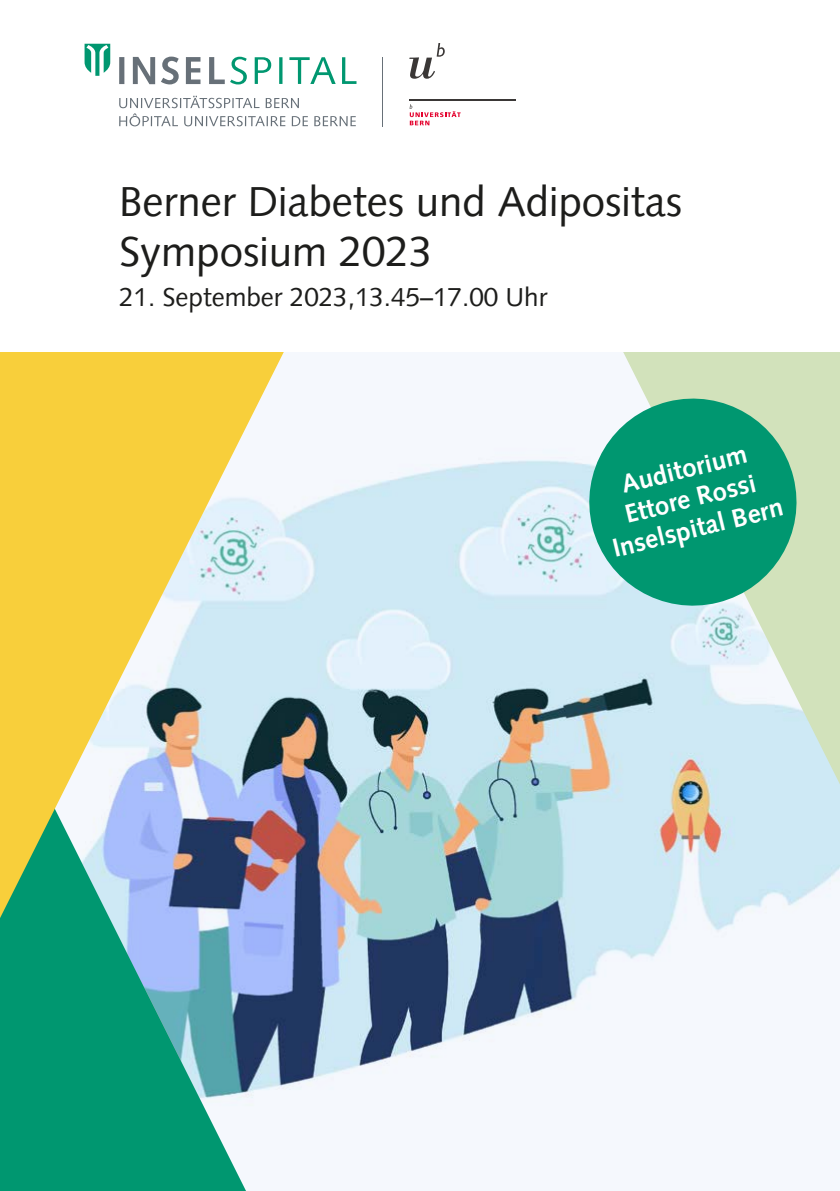
<style>
.page{position:relative;width:840px;height:1191px;background:#fff}
.page>*{position:absolute;margin:0;border:0;box-sizing:border-box;transform-origin:0 0}
.t1{font:42px/50px "Syntax LT Pro";color:#1d1d1b}
.t2{font:700 26px/30px "Syntax LT Pro";color:#fff;text-align:center}
.t3{font:26px "Syntax LT Pro";color:#1d1d1b}
</style>
<div class="page">
<div style="left:0;top:1163px;width:247px;height:28px;background:#009770"></div>
<img style="left:0;top:448px;width:839px;height:715px">
<svg style="left:0;top:352px;width:287px;height:566px;background:#d1c987"></svg>
<svg style="left:619px;top:352px;width:220px;height:432px;background:#d1e4d9"></svg>
<svg style="left:578px;top:388px;width:228px;height:228px;background:#4db497"></svg>
<svg style="left:186px;top:57px;width:14px;height:27px"></svg>
<svg style="left:133px;top:57px;width:22px;height:27px"></svg>
<div style="left:119px;top:57px;width:5px;height:27px;background:#677078"></div>
<svg style="left:84px;top:44px;width:26px;height:32px"></svg>
<svg style="left:161px;top:57px;width:18px;height:27px"></svg>
<svg style="left:209px;top:57px;width:38px;height:27px"></svg>
<svg style="left:254px;top:57px;width:102px;height:27px"></svg>
<svg style="left:119px;top:96px;width:236px;height:30px"></svg>
<hr style="left:382px;top:57px;width:1px;height:69px;background:#677078">
<svg style="left:409px;top:44px;width:35px;height:35px"></svg>
<hr style="left:409px;top:100px;width:106px;height:1px;background:#3a3736">
<svg style="left:409px;top:104px;width:51px;height:21px"></svg>
<p class="t1" style="left:119px;top:177px;width:564px">Berner Diabetes und Adipositas<br>Symposium 2023</p>
<p class="t3" style="left:119px;top:282px;width:429px">21. September 2023,13.45–17.00 Uhr</p>
<p class="t2" style="left:594px;top:476px;width:176px;rotate:-14deg">Auditorium<br>Ettore Rossi<br>Inselspital Bern</p>
</div>
